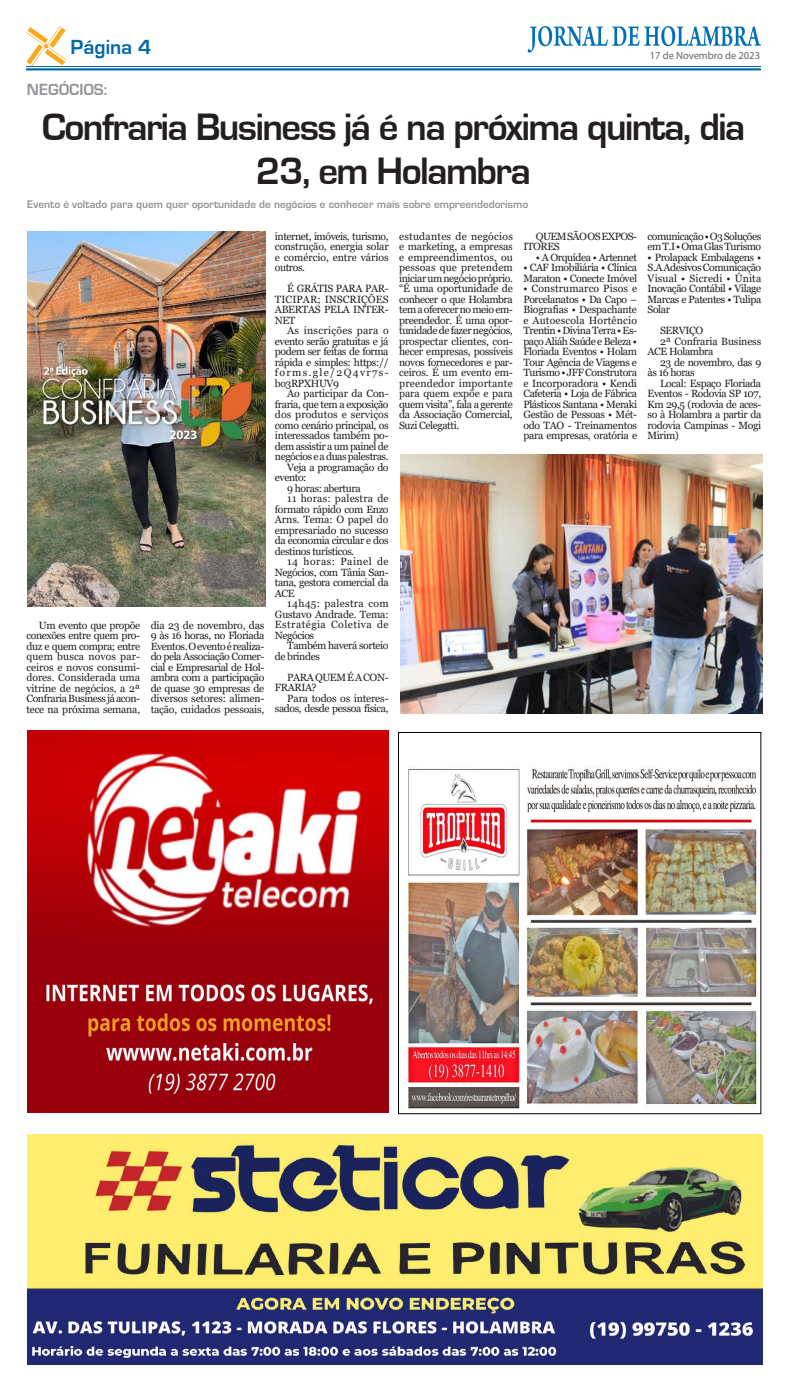
<style>
.page{position:relative;width:787px;height:1389px;background:#fff}
.page>*{position:absolute;margin:0;border:0;box-sizing:border-box;transform-origin:0 0}
.t1{font:39.38px/43.8px "Eurose";letter-spacing:-.04em;color:#231f20;text-align:center}
.t2{font:21.09px "Eurose";color:#0067aa}
.t3{font:16.62px "Eurose";color:#939598}
.t4{font:11.38px "Eurose";color:#939598}
.t5{font:10.5px/10.5px "Georgia";letter-spacing:-.04em;color:#231f20;text-align:justify}
.t6{font:10.5px "Georgia";letter-spacing:-.02em;color:#231f20}
.t7{font:10.5px "Georgia";letter-spacing:.01em;color:#231f20}
.t8{font:10.5px "Georgia";letter-spacing:.04em;color:#231f20}
.t9{font:10.5px "Georgia";letter-spacing:-.015em;color:#231f20}
.t10{font:10.5px "Myriad Pro";color:#636366}
.t11{font:10.5px "Georgia";letter-spacing:-.01em;color:#231f20}
.t12{font:10.5px "Georgia";letter-spacing:.015em;color:#231f20}
.t13{font:10.5px "Georgia";letter-spacing:-.005em;color:#231f20}
.t14{font:10.5px "Georgia";letter-spacing:.03em;color:#231f20}
.t15{font:10.5px "Georgia";letter-spacing:.045em;color:#231f20}
</style>
<div class="page">
<hr style="left:26px;top:66px;width:734px;height:1px;background:#0067aa">
<hr style="left:26px;top:68px;width:734px;height:2px;background:#0067aa">
<svg style="left:26px;top:26px;width:41px;height:40px"></svg>
<svg style="left:527px;top:26px;width:233px;height:27px"></svg>
<img style="left:27px;top:731px;width:361px;height:381px">
<img style="left:405px;top:768px;width:352px;height:341px">
<div style="left:398px;top:732px;width:362px;height:382px;border:1px solid #000"></div>
<img style="left:27px;top:1134px;width:734px;height:230px">
<img style="left:400px;top:455px;width:361px;height:258px">
<img style="left:27px;top:232px;width:238px;height:374px">
<h2 class="t2" style="left:71px;top:36px;width:82px">Página 4</h2>
<p class="t10" style="left:649px;top:49px;width:112px">17 de Novembro de 2023</p>
<h3 class="t3" style="left:27px;top:81px;width:82px">NEGÓCIOS:</h3>
<h1 class="t1" style="left:42px;top:105px;width:705px">Confraria Business já é na próxima quinta, dia<br>23, em Holambra</h1>
<p class="t4" style="left:27px;top:199px;width:502px">Evento é voltado para quem quer oportunidade de negócios e conhecer mais sobre empreendedorismo</p>
<p class="t5" style="left:26px;top:620px;width:115px;text-indent:12px">Um evento que propõe conexões entre quem pro&shy;duz e quem compra; entre quem busca novos par&shy;ceiros e novos consumi&shy;dores. Considerada uma vitrine de negócios, a 2ª Confraria Business já acon&shy;tece na próxima semana,</p>
<p class="t5" style="left:151px;top:620px;width:115px">dia 23 de novembro, das 9 às 16 horas, no Floriada Eventos. O evento é realiza&shy;do pela Associação Comer&shy;cial e Empresarial de Hol&shy;ambra com a participação de quase 30 empresas de diversos setores: alimen&shy;tação, cuidados pessoais,</p>
<p class="t5" style="left:275px;top:231px;width:115px">internet, imóveis, turismo, construção, energia solar e comércio, entre vários outros.</p>
<p class="t5" style="left:275px;top:283px;width:115px;text-indent:12px">É GRÁTIS PARA PAR-TICIPAR; INSCRIÇÕES ABERTAS PELA INTER-NET</p>
<p class="t5" style="left:275px;top:325px;width:115px;text-indent:12px">As inscrições para o evento serão gratuitas e já podem ser feitas de forma rápida e simples: https:// forms.gle/2Q4vr7s&shy;bo3RPXHUV9</p>
<p class="t11" style="left:287px;top:387px;width:103px">Ao participar da Con-</p>
<p class="t5" style="left:275px;top:399px;width:115px">fraria, que tem a exposição</p>
<p class="t7" style="left:275px;top:408px;width:115px">dos produtos e serviços</p>
<p class="t5" style="left:275px;top:420px;width:115px">como cenário principal, os</p>
<p class="t5" style="left:275px;top:430px;width:115px">interessados também po-</p>
<p class="t5" style="left:275px;top:441px;width:115px">dem assistir a um painel de</p>
<p class="t5" style="left:275px;top:451px;width:115px">negócios e a duas palestras.</p>
<p class="t5" style="left:287px;top:462px;width:103px">Veja a programação do</p>
<p class="t5" style="left:275px;top:472px;width:33px">evento:</p>
<p class="t5" style="left:287px;top:483px;width:75px">9 horas: abertura</p>
<p class="t12" style="left:287px;top:492px;width:103px">11 horas: palestra de</p>
<p class="t5" style="left:275px;top:504px;width:115px">formato rápido com Enzo</p>
<p class="t13" style="left:275px;top:513px;width:115px">Arns. Tema: O papel do</p>
<p class="t6" style="left:275px;top:524px;width:115px">empresariado no sucesso</p>
<p class="t5" style="left:275px;top:535px;width:115px">da economia circular e dos</p>
<p class="t5" style="left:275px;top:546px;width:81px">destinos turísticos.</p>
<p class="t15" style="left:287px;top:555px;width:103px">14 horas: Painel de</p>
<p class="t5" style="left:275px;top:567px;width:115px">Negócios, com Tânia San-</p>
<p class="t5" style="left:275px;top:577px;width:115px">tana, gestora comercial da</p>
<p class="t5" style="left:275px;top:588px;width:21px">ACE</p>
<p class="t14" style="left:287px;top:597px;width:103px">14h45: palestra com</p>
<p class="t6" style="left:275px;top:608px;width:115px">Gustavo Andrade. Tema:</p>
<p class="t8" style="left:275px;top:618px;width:115px">Estratégia Coletiva de</p>
<p class="t5" style="left:275px;top:630px;width:41px">Negócios</p>
<p class="t5" style="left:287px;top:640px;width:103px">Também haverá sorteio</p>
<p class="t5" style="left:275px;top:651px;width:46px">de brindes</p>
<p class="t5" style="left:275px;top:672px;width:115px;text-indent:12px">PARA QUEM É A CON-<br>FRARIA?</p>
<p class="t5" style="left:275px;top:693px;width:115px;text-align:right">Para todos os interes&shy;sados, desde pessoa física,</p>
<p class="t5" style="left:399px;top:231px;width:115px">estudantes de negócios e marketing, a empresas e empreendimentos, ou pessoas que pretendem iniciar um negócio próprio. “É uma oportunidade de conhecer o que Holambra tem a oferecer no meio em&shy;preendedor. É uma opor&shy;tunidade de fazer negócios, prospectar clientes, con&shy;hecer empresas, possíveis novos fornecedores e par&shy;ceiros. É um evento em&shy;preendedor importante para quem expõe e para quem visita”, fala a gerente da Associação Comercial, Suzi Celegatti.</p>
<p class="t5" style="left:523px;top:231px;width:115px;text-indent:12px">QUEM SÃO OS EXPOS-<br>ITORES</p>
<p class="t5" style="left:535px;top:252px;width:103px">• A Orquídea • Artennet</p>
<p class="t5" style="left:523px;top:262px;width:115px">• CAF Imobiliária • Clínica<br>Maraton • Conecte Imóvel</p>
<p class="t5" style="left:523px;top:283px;width:115px">• Construmarco Pisos e Porcelanatos • Da Capo – Biografias • Despachante e Autoescola Hortêncio Trentin • Divina Terra • Es&shy;paço Aliáh Saúde e Beleza • Floriada Eventos • Holam Tour Agência de Viagens e Turismo • JFF Construtora e Incorporadora • Kendi Cafeteria • Loja de Fábrica Plásticos Santana • Meraki Gestão de Pessoas • Mét&shy;odo TAO - Treinamentos para empresas, oratória e</p>
<p class="t5" style="left:647px;top:231px;width:115px">comunicação • O3 Soluções em T.I • Oma Glas Turismo</p>
<p class="t5" style="left:647px;top:252px;width:115px">• Prolapack Embalagens • S.A Adesivos Comunicação Visual • Sicredi • Únita Inovação Contábil • Vilage Marcas e Patentes • Tulipa Solar</p>
<p class="t5" style="left:659px;top:325px;width:45px">SERVIÇO</p>
<p class="t9" style="left:659px;top:335px;width:103px">2ª Confraria Business</p>
<p class="t5" style="left:647px;top:346px;width:67px">ACE Holambra</p>
<p class="t5" style="left:659px;top:357px;width:103px">23 de novembro, das 9</p>
<p class="t5" style="left:647px;top:367px;width:49px">às 16 horas</p>
<p class="t5" style="left:659px;top:378px;width:103px">Local: Espaço Floriada</p>
<p class="t5" style="left:647px;top:388px;width:115px">Eventos - Rodovia SP 107,</p>
<p class="t5" style="left:647px;top:399px;width:115px">Km 29,5 (rodovia de aces-</p>
<p class="t5" style="left:647px;top:409px;width:115px">so à Holambra a partir da</p>
<p class="t5" style="left:647px;top:420px;width:115px">rodovia Campinas - Mogi</p>
<p class="t5" style="left:647px;top:430px;width:33px">Mirim)</p>
</div>
